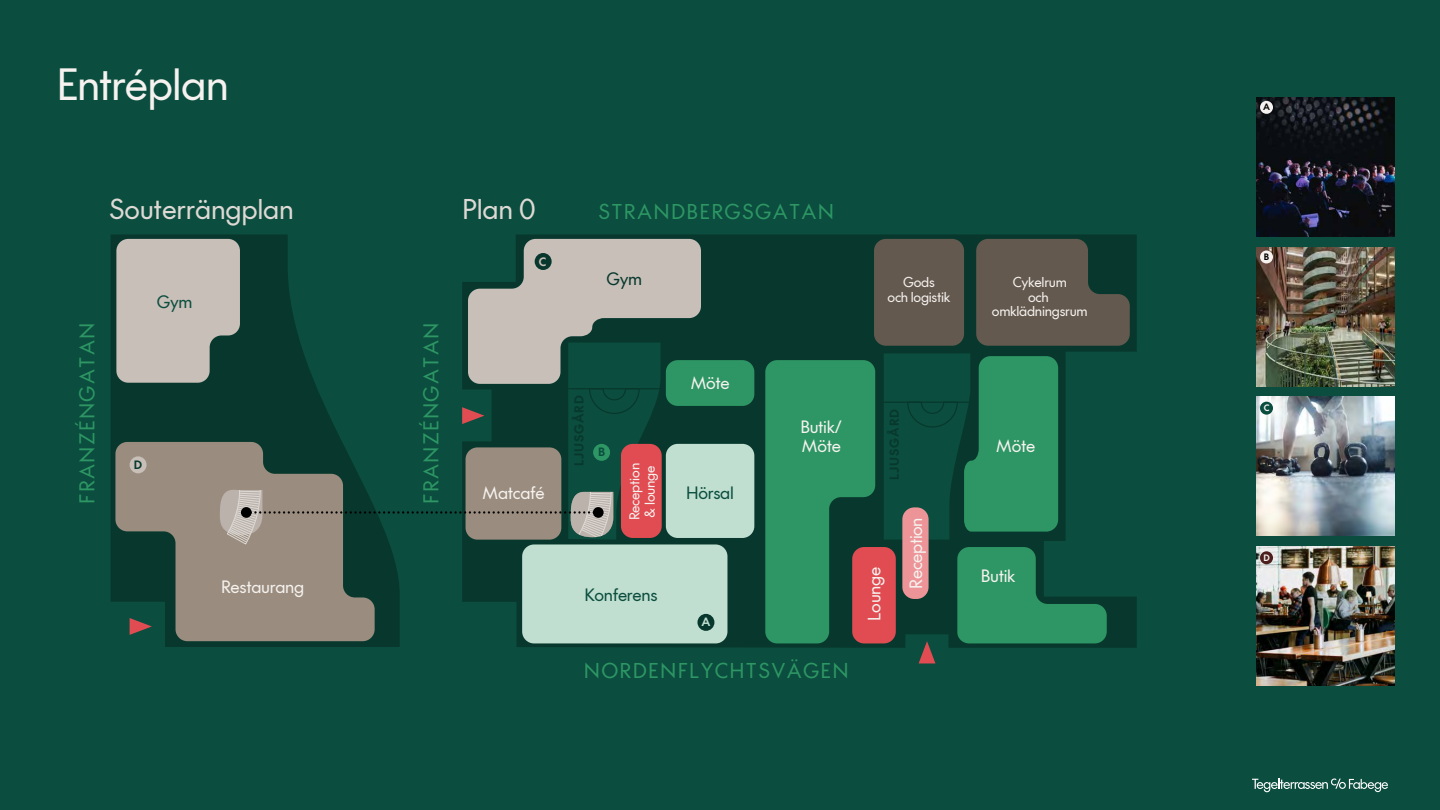
<style>
.page{position:relative;width:1440px;height:810px;background:#0b4d3e}
.page>*{position:absolute;margin:0;border:0;box-sizing:border-box;transform-origin:0 0}
.t1{font:45px "Fabege Sans";letter-spacing:-.025em;color:#f5f2ef}
.t2{font:28.5px "Fabege Sans";letter-spacing:-.01em;color:#ddd9d4}
.t3{font:21.38px "Fabege Sans";letter-spacing:.06em;color:#2d9664}
.t4{font:17.85px/19px "Fabege Sans";letter-spacing:-.02em;color:#f5f2ef}
.t5{font:17.85px "Fabege Sans";letter-spacing:-.02em;color:#0b4d3e}
.t6{font:17.85px "Fabege Sans";color:#08382d}
.t7{font:14.25px/14.2px "Fabege Sans";letter-spacing:-.02em;color:#f5f2ef;text-align:center}
.t8{font:700 13.05px "Fabege Sans";letter-spacing:.06em;color:#08382d}
.t9{font:700 12.38px "Fabege Sans";color:#0b4d3e}
.t10{font:700 12.38px "Fabege Sans";color:#08382d}
.t11{font:700 12.38px "Fabege Sans";color:#c7bfb8}
.t12{font:700 12.38px "Fabege Sans";color:#c0dfd0}
.t13{font:700 9.45px "Fabege Sans";color:#000}
.t14{font:700 9.45px "Fabege Sans";color:#f5f2ef}
</style>
<div class="page">
<svg style="left:111px;top:235px;width:289px;height:412px;fill:#08382d"></svg>
<svg style="left:115px;top:442px;width:260px;height:199px;background:#707568"></svg>
<svg style="left:116px;top:239px;width:124px;height:144px;background:#b4b2aa"></svg>
<svg style="left:462px;top:235px;width:675px;height:413px;fill:#08382d"></svg>
<svg style="left:957px;top:547px;width:150px;height:96px"></svg>
<div style="left:852px;top:547px;width:44px;height:96px;background:#e04c52;border-radius:12px"></div>
<svg style="left:765px;top:360px;width:110px;height:283px;background:#33825a"></svg>
<svg style="left:964px;top:356px;width:94px;height:176px;background:#298c5e"></svg>
<div style="left:874px;top:239px;width:90px;height:107px;background:#64594f;border-radius:12px"></div>
<svg style="left:976px;top:239px;width:154px;height:107px;background:#555349"></svg>
<div style="left:902px;top:507px;width:27px;height:92px;background:#ec9497;border-radius:12px"></div>
<div style="left:522px;top:544px;width:205px;height:99px;background:#c0dfd0;border-radius:12px"></div>
<div style="left:466px;top:447px;width:95px;height:93px;background:#9a8c7e;border-radius:12px"></div>
<div style="left:666px;top:444px;width:88px;height:94px;background:#c0dfd0;border-radius:12px"></div>
<div style="left:666px;top:360px;width:88px;height:46px;background:#2d9664;border-radius:12px"></div>
<div style="left:621px;top:444px;width:41px;height:94px;background:#e04c52;border-radius:12px"></div>
<svg style="left:130px;top:618px;width:22px;height:17px"></svg>
<svg style="left:919px;top:641px;width:16px;height:22px"></svg>
<svg style="left:907px;top:401px;width:51px;height:27px"></svg>
<svg style="left:462px;top:239px;width:239px;height:185px"></svg>
<hr style="left:568px;top:388px;width:93px;height:1px;background:#08382d">
<hr style="left:881px;top:402px;width:92px;height:1px;background:#08382d">
<div style="left:236px;top:483px;width:27px;height:7px;background:#9a8c7e"></div>
<svg style="left:220px;top:489px;width:393px;height:57px"></svg>
<div style="left:593px;top:507px;width:11px;height:11px;background:#000;border-radius:50%"></div>
<div style="left:241px;top:507px;width:11px;height:11px;background:#000;border-radius:50%"></div>
<div style="left:593px;top:444px;width:17px;height:17px;background:#2d9664;border-radius:50%"></div>
<div style="left:130px;top:456px;width:17px;height:17px;background:#c7bfb8;border-radius:50%"></div>
<div style="left:535px;top:253px;width:17px;height:17px;background:#08382d;border-radius:50%"></div>
<div style="left:697px;top:614px;width:17px;height:17px;background:#08382d;border-radius:50%"></div>
<svg style="left:1252px;top:779px;width:136px;height:13px"></svg>
<img style="left:1256px;top:98px;width:139px;height:138px">
<div style="left:1260px;top:101px;width:13px;height:13px;background:#f5f2ef;border-radius:50%"></div>
<img style="left:1256px;top:247px;width:139px;height:139px">
<div style="left:1260px;top:250px;width:13px;height:13px;background:#f5f2ef;border-radius:50%"></div>
<img style="left:1256px;top:397px;width:139px;height:139px">
<div style="left:1260px;top:402px;width:13px;height:13px;background:#0b4d3e;border-radius:50%"></div>
<img style="left:1256px;top:546px;width:139px;height:139px">
<div style="left:1260px;top:551px;width:13px;height:13px;background:#4c1f1d;border-radius:50%"></div>
<h1 class="t1" style="left:57px;top:46px;width:174px">Entréplan</h1>
<h2 class="t2" style="left:109px;top:185px;width:186px">Souterrängplan</h2>
<h2 class="t2" style="left:462px;top:185px;width:75px">Plan 0</h2>
<p class="t3" style="left:599px;top:193px;width:237px">STRANDBERGSGATAN</p>
<p class="t5" style="left:157px;top:287px;width:37px">Gym</p>
<p class="t3" style="left:69px;top:504px;width:183px;rotate:-90deg">FRANZÉNGATAN</p>
<p class="t3" style="left:413px;top:504px;width:183px;rotate:-90deg">FRANZÉNGATAN</p>
<p class="t10" style="left:134px;top:454px;width:10px">D</p>
<p class="t4" style="left:221px;top:575px;width:85px">Restaurang</p>
<p class="t11" style="left:539px;top:251px;width:9px">C</p>
<p class="t6" style="left:606px;top:264px;width:37px">Gym</p>
<p class="t4" style="left:690px;top:371px;width:41px">Möte</p>
<p class="t8" style="left:568px;top:466px;width:72px;rotate:-90deg">LJUSGÅRD</p>
<p class="t9" style="left:598px;top:442px;width:9px">B</p>
<p class="t7" style="left:625px;top:520px;width:59px;line-height:15.5px;text-align:left;rotate:-90deg">Reception &amp; lounge</p>
<p class="t4" style="left:482px;top:481px;width:64px">Matcafé</p>
<p class="t5" style="left:686px;top:478px;width:49px">Hörsal</p>
<p class="t5" style="left:584px;top:580px;width:75px">Konferens</p>
<p class="t12" style="left:701px;top:612px;width:11px">A</p>
<p class="t4" style="left:800px;top:415px;width:44px">Butik/<br>Möte</p>
<p class="t3" style="left:584px;top:652px;width:266px">NORDENFLYCHTSVÄGEN</p>
<p class="t7" style="left:888px;top:274px;width:64px">Gods<br>och logistik</p>
<p class="t8" style="left:883px;top:480px;width:72px;rotate:-90deg">LJUSGÅRD</p>
<p class="t4" style="left:863px;top:621px;width:55px;rotate:-90deg">Lounge</p>
<p class="t4" style="left:904px;top:589px;width:73px;rotate:-90deg">Reception</p>
<p class="t7" style="left:992px;top:274px;width:97px">Cykelrum<br>och omklädningsrum</p>
<p class="t4" style="left:996px;top:434px;width:41px">Möte</p>
<p class="t4" style="left:981px;top:564px;width:36px">Butik</p>
<p class="t13" style="left:1263px;top:99px;width:8px">A</p>
<p class="t13" style="left:1264px;top:249px;width:7px">B</p>
<p class="t14" style="left:1264px;top:400px;width:7px">C</p>
<p class="t14" style="left:1263px;top:550px;width:8px">D</p>
</div>
